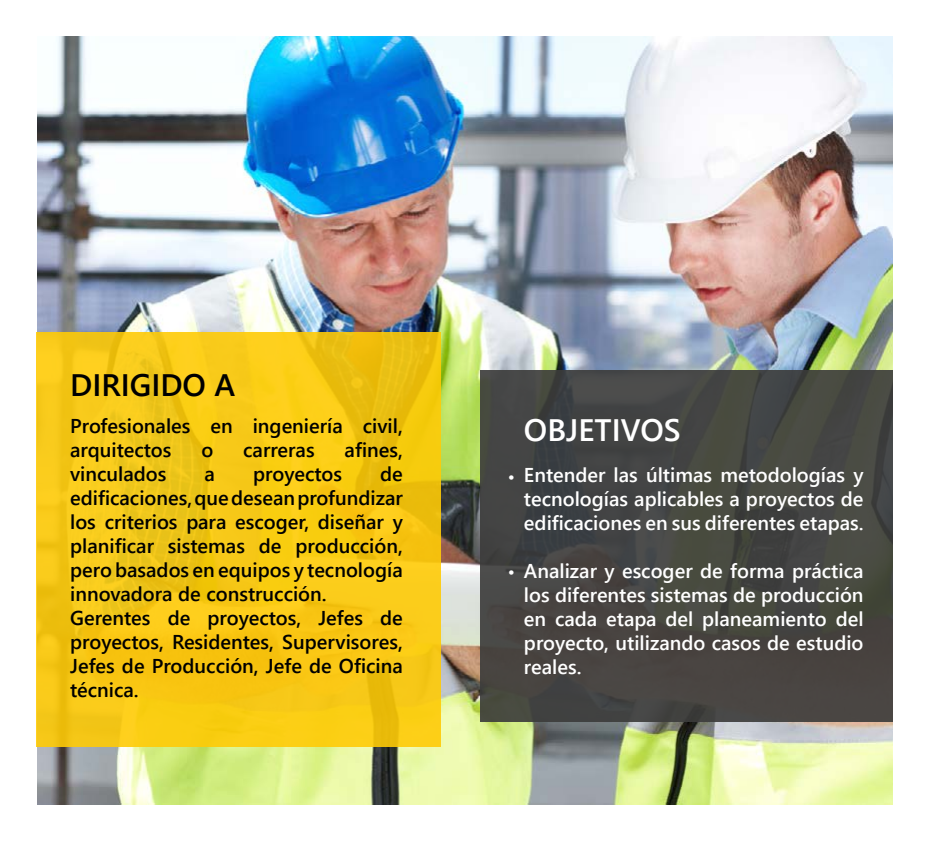
<style>
.page{position:relative;width:929px;height:841px;background:#fff}
.page>*{position:absolute;margin:0;border:0;box-sizing:border-box;transform-origin:0 0}
.t1{font:600 31px "Segoe UI";color:#000}
.t2{font:600 31px "Segoe UI";color:#fff}
.t3{font:21px "Myriad Pro";color:#fff}
.t4{font:600 20px/24px "Segoe UI";color:#000}
.t5{font:600 20px/24px "Segoe UI";color:#fff;text-align:justify}
</style>
<div class="page">
<img style="left:37px;top:36px;width:855px;height:768px">
<svg style="left:36px;top:332px;width:404px;height:414px;background:#f5c715"></svg>
<div style="left:480px;top:370px;width:413px;height:352px;background:#474542"></div>
<h1 class="t1" style="left:70px;top:360px;width:167px">DIRIGIDO A</h1>
<p class="t4" style="left:70px;top:413px;width:334px">Profesionales en ingeniería civil, arquitectos</p>
<p class="t4" style="left:201px;top:437px;width:13px">o</p>
<p class="t4" style="left:243px;top:437px;width:73px">carreras</p>
<p class="t4" style="left:345px;top:437px;width:60px">afines,</p>
<p class="t4" style="left:70px;top:461px;width:98px">vinculados</p>
<p class="t4" style="left:205px;top:461px;width:12px">a</p>
<p class="t4" style="left:253px;top:461px;width:90px">proyectos</p>
<p class="t4" style="left:70px;top:461px;width:334px;text-indent:310px">de edificaciones, que desean profundizar los criterios para escoger, diseñar y planificar sistemas de producción, pero basados en equipos y tecnología innovadora de construcción.<br>Gerentes de proyectos, Jefes de proyectos, Residentes, Supervisores,<br>Jefes de Producción, Jefe de Oficina técnica.</p>
<p class="t3" style="left:508px;top:463px;width:7px">•</p>
<p class="t3" style="left:508px;top:558px;width:7px">•</p>
<h1 class="t2" style="left:524px;top:405px;width:158px">OBJETIVOS</h1>
<p class="t5" style="left:524px;top:463px;width:341px">Entender las últimas metodologías y tecnologías aplicables a proyectos de edificaciones en sus diferentes etapas.</p>
<p class="t5" style="left:524px;top:559px;width:341px">Analizar y escoger de forma práctica los diferentes sistemas de producción en cada etapa del planeamiento del proyecto, utilizando casos de estudio reales.</p>
</div>
